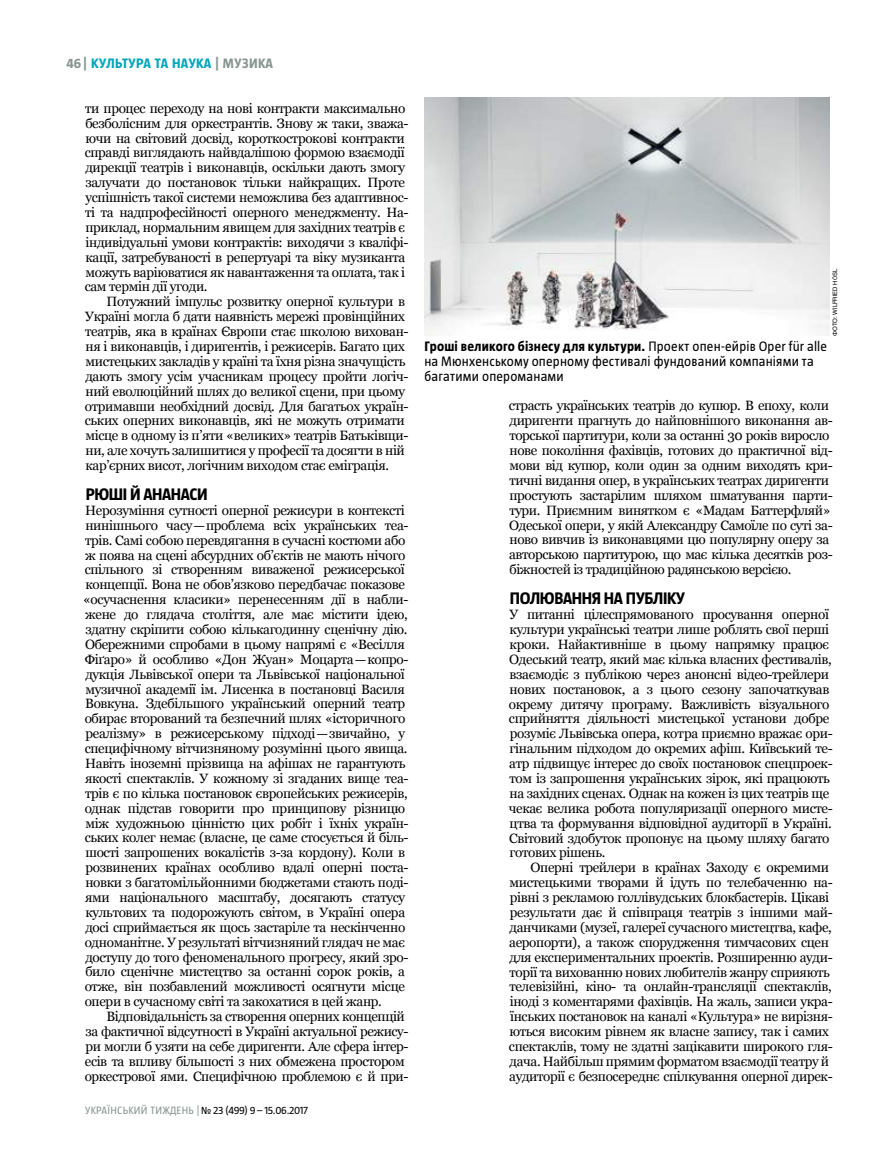
<style>
.page{position:relative;width:872px;height:1149px;background:#fff}
.page>*{position:absolute;margin:0;border:0;box-sizing:border-box;transform-origin:0 0}
.t1{font:700 16.5px "UT Magazine";letter-spacing:-.025em;color:#000}
.t2{font:13.5px/14.9px "Georgia";letter-spacing:-.025em;color:#000}
.t3{font:13.5px/14.9px "UT Magazine";letter-spacing:.015em;color:#000}
.t4{font:700 13.5px "UT Magazine";letter-spacing:.025em;color:#00a5b9}
.t5{font:10.5px "UT Magazine";letter-spacing:.03em;color:#000}
.t6{font:6px "Helios";color:#000}
.s1{color:#889691}
.s2{font-family:"Myriad Pro"}
.s3{font-weight:700}
</style>
<div class="page">
<img style="left:424px;top:98px;width:405px;height:238px">
<p class="t4" style="left:67px;top:56px;width:208px"><span class="s1">46|</span> КУЛЬТУРА ТА НАУКА <span class="s1">| МУЗИКА</span></p>
<p class="t2" style="left:85px;top:101px;width:325px">ти процес переходу на нові контракти максимально безболісним для оркестрантів. Знову ж таки, зважа&shy;ючи на світовий досвід, короткострокові контракти справді виглядають найвдалішою формою взаємодії дирекції театрів і виконавців, оскільки дають змогу залучати до постановок тільки найкращих. Проте успішність такої системи неможлива без адаптивнос&shy;ті та надпрофесійності оперного менеджменту. На&shy;приклад, нормальним явищем для західних театрів є індивідуальні умови контрактів: виходячи з кваліфі&shy;кації, затребуваності в репертуарі та віку музиканта можуть варіюватися як навантаження та оплата, так і сам термін дії угоди.</p>
<p class="t2" style="left:85px;top:294px;width:325px;text-indent:22px">Потужний імпульс розвитку оперної культури в Україні могла б дати наявність мережі провінційних театрів, яка в країнах Європи стає школою вихован&shy;ня і виконавців, і диригентів, і режисерів. Багато цих мистецьких закладів у країні та їхня різна значущість дають змогу усім учасникам процесу пройти логіч&shy;ний еволюційний шлях до великої сцени, при цьому отримавши необхідний досвід. Для багатьох україн&shy;ських оперних виконавців, які не можуть отримати місце в одному із п’яти «великих» театрів Батьківщи&shy;ни, але хочуть залишитися у професії та досягти в ній кар’єрних висот, логічним виходом стає еміграція.</p>
<p class="t1" style="left:86px;top:485px;width:123px">РЮШІ Й АНАНАСИ</p>
<p class="t2" style="left:83px;top:503px;width:327px">Нерозуміння сутності оперної режисури в контексті нинішнього часу—проблема всіх українських теа&shy;трів. Самі собою перевдягання в сучасні костюми або ж поява на сцені абсурдних об’єктів не мають нічого спільного зі створенням виваженої режисерської концепції. Вона не обов’язково передбачає показове «осучаснення класики» перенесенням дії в набли&shy;жене до глядача століття, але має містити ідею, здатну скріпити собою кількагодинну сценічну дію.<br>Обережними спробами в цьому напрямі є «Весілля Фіґаро» й особливо «Дон Жуан» Моцарта—копро&shy;дукція Львівської опери та Львівської національної музичної академії ім. Лисенка в постановці Василя Вовкуна. Здебільшого український оперний театр обирає вторований та безпечний шлях «історичного реалізму» в режисерському підході—звичайно, у специфічному вітчизняному розумінні цього явища.<br>Навіть іноземні прізвища на афішах не гарантують якості спектаклів. У кожному зі згаданих вище теа&shy;трів є по кілька постановок європейських режисерів, однак підстав говорити про принципову різницю між художньою цінністю цих робіт і їхніх україн&shy;ських колег немає (власне, це саме стосується й біль&shy;шості запрошених вокалістів з-за кордону). Коли в розвинених країнах особливо вдалі оперні поста&shy;новки з багатомільйонними бюджетами стають поді&shy;ями національного масштабу, досягають статусу культових та подорожують світом, в Україні опера досі сприймається як щось застаріле та нескінченно одноманітне. У результаті вітчизняний глядач не має доступу до того феноменального прогресу, який зро&shy;било сценічне мистецтво за останні сорок років, а отже, він позбавлений можливості осягнути місце опери в сучасному світі та закохатися в цей жанр.</p>
<p class="t2" style="left:85px;top:1009px;width:325px;text-indent:22px">Відповідальність за створення оперних концепцій за фактичної відсутності в Україні актуальної режису&shy;ри могли б узяти на себе диригенти. Але сфера інтер&shy;есів та впливу більшості з них обмежена простором оркестрової ями. Специфічною проблемою є й при-</p>
<p class="t5" style="left:85px;top:1104px;width:225px"><span class="s1">УКРАЇНСЬКИЙ ТИЖДЕНЬ |</span> № 23 (499) 9 – 15.06.2017</p>
<p class="t6" style="left:831px;top:336px;width:69px;rotate:-90deg">ФОТО: WILFRIED H<span class="s2">Ö</span>SL</p>
<p class="t3" style="left:424px;top:338px;width:404px"><span class="s3">Гроші великого бізнесу для культури.</span> Проект опен-ейрів Oper für alle на Мюнхенському оперному фестивалі фундований компаніями та багатими опероманами</p>
<p class="t2" style="left:509px;top:398px;width:325px">страсть українських театрів до купюр. В епоху, коли диригенти прагнуть до найповнішого виконання ав&shy;торської партитури, коли за останні 30 років виросло нове покоління фахівців, готових до практичної від&shy;мови від купюр, коли один за одним виходять кри&shy;тичні видання опер, в українських театрах диригенти простують застарілим шляхом шматування парти&shy;тури. Приємним винятком є «Мадам Баттерфляй» Одеської опери, у якій Александру Самоїле по суті за&shy;ново вивчив із виконавцями цю популярну оперу за авторською партитурою, що має кілька десятків роз&shy;біжностей із традиційною радянською версією.</p>
<p class="t1" style="left:510px;top:589px;width:177px">ПОЛЮВАННЯ НА ПУБЛІКУ</p>
<p class="t2" style="left:509px;top:607px;width:325px">У питанні цілеспрямованого просування оперної культури українські театри лише роблять свої перші кроки. Найактивніше в цьому напрямку працює Одеський театр, який має кілька власних фестивалів, взаємодіє з публікою через анонсні відео-трейлери нових постановок, а з цього сезону започаткував окрему дитячу програму. Важливість візуального сприйняття діяльності мистецької установи добре розуміє Львівська опера, котра приємно вражає ори&shy;гінальним підходом до окремих афіш. Київський те&shy;атр підвищує інтерес до своїх постановок спецпроек&shy;том із запрошення українських зірок, які працюють на західних сценах. Однак на кожен із цих театрів ще чекає велика робота популяризації оперного мисте&shy;цтва та формування відповідної аудиторії в Україні.<br>Світовий здобуток пропонує на цьому шляху багато готових рішень.</p>
<p class="t2" style="left:509px;top:860px;width:325px;text-indent:22px">Оперні трейлери в країнах Заходу є окремими мистецькими творами й ідуть по телебаченню на&shy;рівні з рекламою голлівудських блокбастерів. Цікаві результати дає й співпраця театрів з іншими май&shy;данчиками (музеї, галереї сучасного мистецтва, кафе, аеропорти), а також спорудження тимчасових сцен для експериментальних проектів. Розширенню ауди&shy;торії та вихованню нових любителів жанру сприяють телевізійні, кіно- та онлайн-трансляції спектаклів, іноді з коментарями фахівців. На жаль, записи укра&shy;їнських постановок на каналі «Культура» не вирізня&shy;ються високим рівнем як власне запису, так і самих спектаклів, тому не здатні зацікавити широкого гля&shy;дача. Найбільш прямим форматом взаємодії театру й аудиторії є безпосереднє спілкування оперної дирек-</p>
</div>
